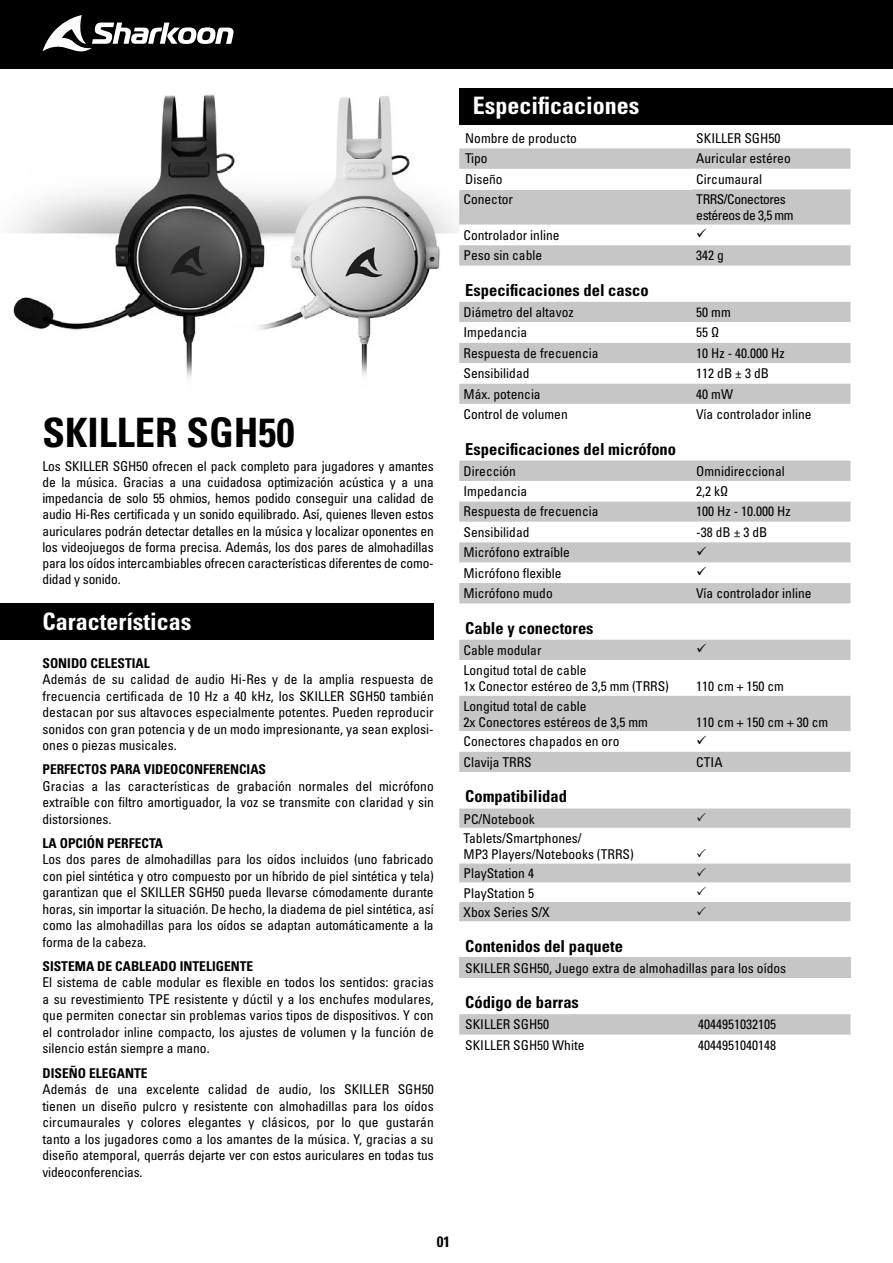
<style>
.page{position:relative;width:893px;height:1263px;background:#fff}
.page>*{position:absolute;margin:0;border:0;box-sizing:border-box;transform-origin:0 0}
.t1{font:40.5px "Univers LTCYR 67 Bold Cond";color:#000}
.t2{font:24px "Univers LTCYR 67 Bold Cond";color:#fff}
.t3{font:16.5px "Univers LTCYR 67 Bold Cond";color:#000}
.t4{font:15px "Univers LTCYR 67 Bold Cond";color:#000}
.Fließtext{font:condensed 13.5px/16.5px "Univers LTCYR 57";color:#000;text-align:justify}
.t5{font:13.5px "Univers LTCYR 67 Bold Cond";color:#000}
.Fließtext-2{font:condensed 13.5px/16.2px "Univers LTCYR 57";letter-spacing:-.03em;color:#000}
</style>
<div class="page">
<img style="left:12px;top:94px;width:447px;height:284px">
<div style="left:0;top:0;width:893px;height:69px;background:#000"></div>
<svg style="left:43px;top:15px;width:191px;height:37px"></svg>
<div style="left:0;top:603px;width:434px;height:37px;background:#000"></div>
<div style="left:459px;top:88px;width:434px;height:37px;background:#000"></div>
<svg style="left:459px;top:148px;width:391px;height:118px;background:#c7c7c7"></svg>
<svg style="left:459px;top:302px;width:391px;height:102px"></svg>
<div style="left:459px;top:461px;width:391px;height:142px;background:#c6c6c6"></div>
<div style="left:459px;top:640px;width:391px;height:132px;background:#c6c6c6"></div>
<div style="left:459px;top:957px;width:391px;height:21px;background:#c6c6c6"></div>
<svg style="left:459px;top:1014px;width:391px;height:21px;background:#c7c7c7"></svg>
<svg style="left:459px;top:808px;width:391px;height:113px"></svg>
<svg style="left:459px;top:169px;width:391px;height:76px"></svg>
<svg style="left:459px;top:481px;width:391px;height:102px"></svg>
<svg style="left:697px;top:644px;width:9px;height:9px"></svg>
<svg style="left:459px;top:660px;width:391px;height:91px"></svg>
<p class="t1" style="left:43px;top:408px;width:253px">SKILLER SGH50</p>
<p class="Fließtext" style="left:43px;top:458px;width:393px">Los SKILLER SGH50 ofrecen el pack completo para jugadores y amantes de la música. Gracias a una cuidadosa optimización acústica y a una impedancia de solo 55 ohmios, hemos podido conseguir una calidad de audio Hi-Res certificada y un sonido equilibrado. Así, quienes lleven estos auriculares podrán detectar detalles en la música y localizar oponentes en los videojuegos de forma precisa. Además, los dos pares de almohadillas para los oídos intercambiables ofrecen características diferentes de como&shy;didad y sonido.</p>
<p class="t2" style="left:43px;top:607px;width:150px">Características</p>
<p class="t5" style="left:43px;top:655px;width:109px">SONIDO CELESTIAL</p>
<p class="Fließtext" style="left:43px;top:671px;width:393px">Además de su calidad de audio Hi-Res y de la amplia respuesta de frecuencia certificada de 10 Hz a 40 kHz, los SKILLER SGH50 también destacan por sus altavoces especialmente potentes. Pueden reproducir sonidos con gran potencia y de un modo impresionante, ya sean explosi&shy;ones o piezas musicales.</p>
<p class="t5" style="left:43px;top:761px;width:225px">PERFECTOS PARA VIDEOCONFERENCIAS</p>
<p class="Fließtext" style="left:43px;top:777px;width:393px">Gracias a las características de grabación normales del micrófono extraíble con filtro amortiguador, la voz se transmite con claridad y sin distorsiones.</p>
<p class="t5" style="left:43px;top:835px;width:122px">LA OPCIÓN PERFECTA</p>
<p class="Fließtext" style="left:43px;top:851px;width:393px">Los dos pares de almohadillas para los oídos incluidos (uno fabricado con piel sintética y otro compuesto por un híbrido de piel sintética y tela) garantizan que el SKILLER SGH50 pueda llevarse cómodamente durante horas, sin importar la situación. De hecho, la diadema de piel sintética, así como las almohadillas para los oídos se adaptan automáticamente a la forma de la cabeza.</p>
<p class="t5" style="left:43px;top:958px;width:212px">SISTEMA DE CABLEADO INTELIGENTE</p>
<p class="Fließtext" style="left:43px;top:974px;width:393px">El sistema de cable modular es flexible en todos los sentidos: gracias a su revestimiento TPE resistente y dúctil y a los enchufes modulares, que permiten conectar sin problemas varios tipos de dispositivos. Y con el controlador inline compacto, los ajustes de volumen y la función de silencio están siempre a mano.</p>
<p class="t5" style="left:43px;top:1064px;width:107px">DISEÑO ELEGANTE</p>
<p class="Fließtext" style="left:43px;top:1080px;width:393px">Además de una excelente calidad de audio, los SKILLER SGH50 tienen un diseño pulcro y resistente con almohadillas para los oídos circumaurales y colores elegantes y clásicos, por lo que gustarán tanto a los jugadores como a los amantes de la música. Y, gracias a su diseño atemporal, querrás dejarte ver con estos auriculares en todas tus videoconferencias.</p>
<p class="t2" style="left:473px;top:91px;width:168px">Especificaciones</p>
<p class="Fließtext" style="left:465px;top:130px;width:113px">Nombre de producto</p>
<p class="Fließtext" style="left:696px;top:130px;width:85px">SKILLER SGH50</p>
<p class="Fließtext" style="left:465px;top:150px;width:24px">Tipo</p>
<p class="Fließtext" style="left:696px;top:150px;width:96px">Auricular estéreo</p>
<p class="Fließtext" style="left:465px;top:170px;width:39px">Diseño</p>
<p class="Fließtext" style="left:696px;top:170px;width:67px">Circumaural</p>
<p class="Fließtext" style="left:463px;top:191px;width:51px">Conector</p>
<p class="Fließtext-2" style="left:696px;top:191px;width:99px">TRRS/Conectores estéreos de 3,5 mm</p>
<p class="Fließtext" style="left:463px;top:226px;width:97px">Controlador inline</p>
<p class="Fließtext" style="left:463px;top:247px;width:80px">Peso sin cable</p>
<p class="Fließtext" style="left:696px;top:247px;width:29px">342 g</p>
<p class="t3" style="left:465px;top:280px;width:185px">Especificaciones del casco</p>
<p class="Fließtext" style="left:463px;top:303px;width:112px">Diámetro del altavoz</p>
<p class="Fließtext" style="left:696px;top:303px;width:36px">50 mm</p>
<p class="Fließtext" style="left:463px;top:324px;width:65px">Impedancia</p>
<p class="Fließtext" style="left:696px;top:324px;width:25px">55 Ω</p>
<p class="Fließtext" style="left:463px;top:344px;width:136px">Respuesta de frecuencia</p>
<p class="Fließtext" style="left:696px;top:344px;width:90px">10 Hz - 40.000 Hz</p>
<p class="Fließtext" style="left:463px;top:365px;width:67px">Sensibilidad</p>
<p class="Fließtext" style="left:696px;top:365px;width:74px">112 dB ± 3 dB</p>
<p class="Fließtext" style="left:463px;top:385px;width:79px">Máx. potencia</p>
<p class="Fließtext" style="left:696px;top:385px;width:38px">40 mW</p>
<p class="Fließtext" style="left:463px;top:405px;width:106px">Control de volumen</p>
<p class="Fließtext" style="left:696px;top:405px;width:117px">Vía controlador inline</p>
<p class="t3" style="left:465px;top:439px;width:212px">Especificaciones del micrófono</p>
<p class="Fließtext" style="left:463px;top:462px;width:54px">Dirección</p>
<p class="Fließtext" style="left:696px;top:462px;width:90px">Omnidireccional</p>
<p class="Fließtext" style="left:463px;top:483px;width:65px">Impedancia</p>
<p class="Fließtext" style="left:696px;top:483px;width:34px">2,2 kΩ</p>
<p class="Fließtext" style="left:463px;top:503px;width:136px">Respuesta de frecuencia</p>
<p class="Fließtext" style="left:696px;top:503px;width:96px">100 Hz - 10.000 Hz</p>
<p class="Fließtext" style="left:463px;top:523px;width:67px">Sensibilidad</p>
<p class="Fließtext" style="left:696px;top:523px;width:73px">-38 dB ± 3 dB</p>
<p class="Fließtext" style="left:463px;top:544px;width:108px">Micrófono extraíble</p>
<p class="Fließtext" style="left:463px;top:564px;width:100px">Micrófono flexible</p>
<p class="Fließtext" style="left:463px;top:585px;width:91px">Micrófono mudo</p>
<p class="Fließtext" style="left:696px;top:585px;width:117px">Vía controlador inline</p>
<p class="t3" style="left:465px;top:618px;width:130px">Cable y conectores</p>
<p class="Fließtext" style="left:463px;top:641px;width:79px">Cable modular</p>
<p class="Fließtext" style="left:463px;top:662px;width:124px">Longitud total de cable</p>
<p class="Fließtext" style="left:463px;top:678px;width:207px">1x Conector estéreo de 3,5 mm (TRRS)</p>
<p class="Fließtext" style="left:696px;top:678px;width:89px">110 cm + 150 cm</p>
<p class="Fließtext" style="left:463px;top:697px;width:124px">Longitud total de cable</p>
<p class="Fließtext" style="left:463px;top:713px;width:186px">2x Conectores estéreos de 3,5 mm</p>
<p class="Fließtext" style="left:696px;top:713px;width:133px">110 cm + 150 cm + 30 cm</p>
<p class="Fließtext" style="left:463px;top:733px;width:157px">Conectores chapados en oro</p>
<p class="Fließtext" style="left:463px;top:753px;width:70px">Clavija TRRS</p>
<p class="Fließtext" style="left:696px;top:753px;width:28px">CTIA</p>
<p class="t3" style="left:465px;top:786px;width:103px">Compatibilidad</p>
<p class="Fließtext" style="left:463px;top:810px;width:73px">PC/Notebook</p>
<p class="Fließtext" style="left:463px;top:829px;width:120px">Tablets/Smartphones/</p>
<p class="Fließtext" style="left:463px;top:846px;width:172px">MP3 Players/Notebooks (TRRS)</p>
<p class="Fließtext" style="left:463px;top:865px;width:72px">PlayStation 4</p>
<p class="Fließtext" style="left:463px;top:884px;width:72px">PlayStation 5</p>
<p class="Fließtext" style="left:463px;top:903px;width:88px">Xbox Series S/X</p>
<p class="t3" style="left:465px;top:935px;width:159px">Contenidos del paquete</p>
<p class="Fließtext" style="left:465px;top:959px;width:322px">SKILLER SGH50, Juego extra de almohadillas para los oídos</p>
<p class="t3" style="left:465px;top:992px;width:115px">Código de barras</p>
<p class="Fließtext" style="left:465px;top:1016px;width:85px">SKILLER SGH50</p>
<p class="Fließtext" style="left:698px;top:1016px;width:79px">4044951032105</p>
<p class="Fließtext" style="left:465px;top:1036px;width:121px">SKILLER SGH50 White</p>
<p class="Fließtext" style="left:698px;top:1036px;width:79px">4044951040148</p>
<p class="t4" style="left:437px;top:1232px;width:15px">01</p>
</div>
